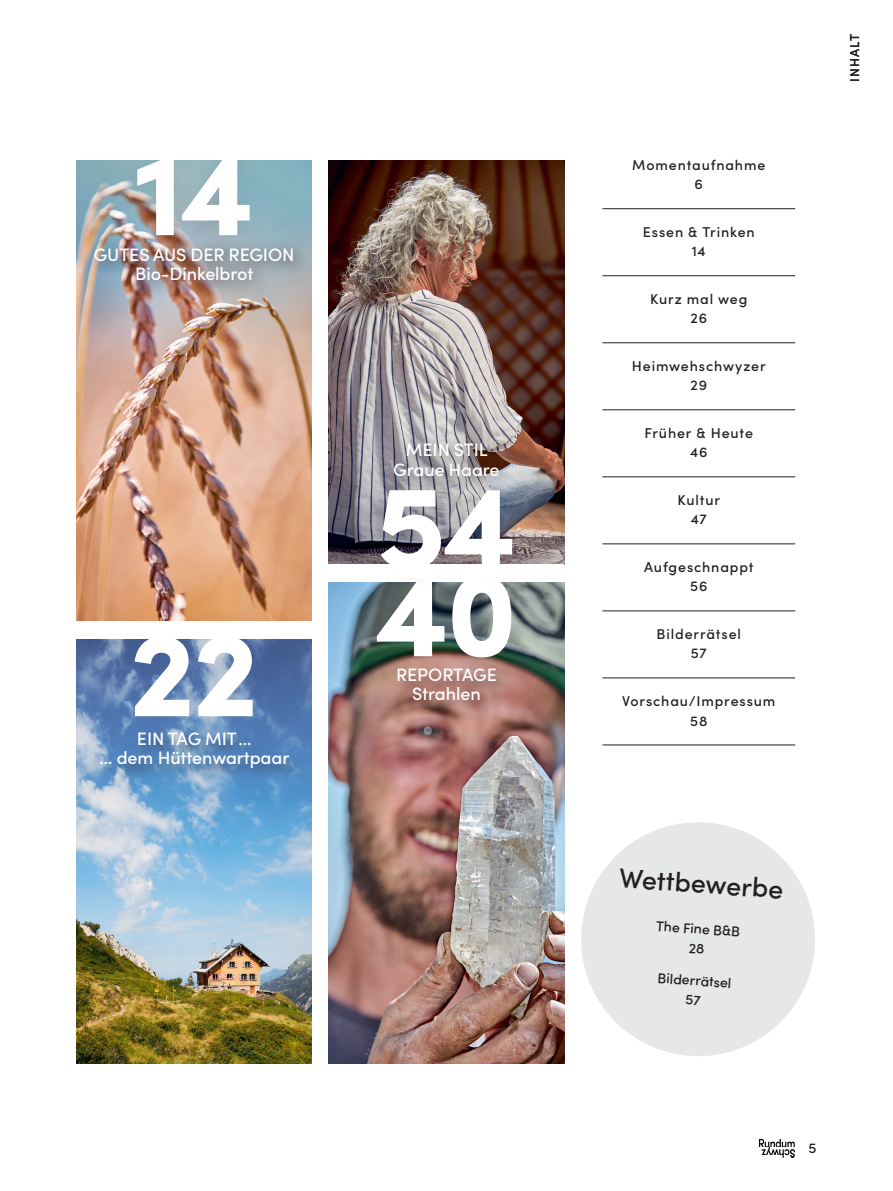
<style>
.page{position:relative;width:893px;height:1191px;background:#fff}
.page>*{position:absolute;margin:0;border:0;box-sizing:border-box;transform-origin:0 0}
.Zahl_Inhaltsverzeich{font:900 120px "Sofia Pro";letter-spacing:-.02em;color:#fff}
.Titel_18pt{font:500 27px "Sofia Pro";color:#231f20}
.Grundtext_Inhaltsver{font:500 18px "Sofia Pro";letter-spacing:-.005em;color:#fff}
.Zahl_Inhaltsverzeich-2{font:500 18px "Sofia Pro";letter-spacing:-.005em;color:#fff}
.Inhaltsverzeichnis_k{font:500 14.25px/19.5px "Sofia Pro";letter-spacing:.06em;color:#231f20;text-align:center}
.Grundtext_Inhaltsver-2{font:500 14.25px/19.5px "Sofia Pro";color:#231f20;text-align:center}
.t1{font:500 12.75px "Sofia Pro";letter-spacing:.085em;color:#231f20}
</style>
<div class="page">
<img style="left:759px;top:1140px;width:35px;height:17px">
<svg style="left:581px;top:822px;width:234px;height:234px;fill:#e6e7e9"></svg>
<hr style="left:602px;top:208px;width:193px;height:1px;background:#231f20">
<hr style="left:602px;top:275px;width:193px;height:1px;background:#231f20">
<hr style="left:602px;top:342px;width:193px;height:1px;background:#231f20">
<hr style="left:602px;top:409px;width:193px;height:1px;background:#231f20">
<hr style="left:602px;top:476px;width:193px;height:1px;background:#231f20">
<hr style="left:602px;top:543px;width:193px;height:1px;background:#231f20">
<hr style="left:602px;top:610px;width:193px;height:1px;background:#231f20">
<hr style="left:602px;top:677px;width:193px;height:1px;background:#231f20">
<hr style="left:602px;top:744px;width:193px;height:1px;background:#231f20">
<img style="left:77px;top:639px;width:235px;height:424px">
<img style="left:329px;top:583px;width:235px;height:480px">
<div style="left:98px;top:729px;width:205px;height:54px;background:#231f20;opacity:.5"></div>
<div style="left:395px;top:665px;width:115px;height:50px;background:#231f20;opacity:.5"></div>
<img style="left:77px;top:160px;width:235px;height:460px">
<img style="left:329px;top:160px;width:235px;height:404px">
<div style="left:117px;top:137px;width:159px;height:124px;background:#231f20;opacity:.1"></div>
<div style="left:363px;top:469px;width:175px;height:127px;background:#231f20;opacity:.1"></div>
<div style="left:84px;top:237px;width:226px;height:60px;background:#231f20;opacity:.75"></div>
<div style="left:384px;top:433px;width:131px;height:60px;background:#231f20;opacity:.75"></div>
<div style="left:0;top:141px;width:564px;height:19px;background:#fff"></div>
<div style="left:329px;top:564px;width:235px;height:14px;background:#fff"></div>
<p class="Zahl_Inhaltsverzeich" style="left:134px;top:99px;width:121px">14</p>
<p class="Grundtext_Inhaltsver" style="left:94px;top:241px;width:202px">GUTES AUS DER REGION</p>
<p class="Grundtext_Inhaltsver" style="left:135px;top:261px;width:120px">Bio-Dinkelbrot</p>
<p class="Zahl_Inhaltsverzeich" style="left:130px;top:580px;width:131px">22</p>
<p class="Grundtext_Inhaltsver" style="left:137px;top:725px;width:116px">EIN TAG MIT…</p>
<p class="Zahl_Inhaltsverzeich-2" style="left:99px;top:744px;width:191px">… dem Hüttenwartpaar</p>
<p class="Grundtext_Inhaltsver" style="left:406px;top:436px;width:84px">MEIN STIL</p>
<p class="Grundtext_Inhaltsver" style="left:393px;top:456px;width:108px">Graue Haare</p>
<p class="Zahl_Inhaltsverzeich" style="left:376px;top:432px;width:142px">54</p>
<p class="Zahl_Inhaltsverzeich" style="left:376px;top:520px;width:143px">40</p>
<p class="Grundtext_Inhaltsver" style="left:396px;top:661px;width:102px">REPORTAGE</p>
<p class="Zahl_Inhaltsverzeich-2" style="left:412px;top:680px;width:70px">Strahlen</p>
<p class="Inhaltsverzeichnis_k" style="left:632px;top:154px;width:135px">Momentaufnahme<br>6</p>
<p class="Inhaltsverzeichnis_k" style="left:643px;top:221px;width:113px">Essen &amp; Trinken<br>14</p>
<p class="Inhaltsverzeichnis_k" style="left:650px;top:288px;width:99px">Kurz mal weg<br>26</p>
<p class="Inhaltsverzeichnis_k" style="left:632px;top:355px;width:135px">Heimwehschwyzer<br>29</p>
<p class="Inhaltsverzeichnis_k" style="left:645px;top:422px;width:110px">Früher &amp; Heute<br>46</p>
<p class="Inhaltsverzeichnis_k" style="left:678px;top:489px;width:44px">Kultur<br>47</p>
<p class="Inhaltsverzeichnis_k" style="left:644px;top:556px;width:111px">Aufgeschnappt<br>56</p>
<p class="Inhaltsverzeichnis_k" style="left:656px;top:623px;width:86px">Bilderrätsel<br>57</p>
<p class="Inhaltsverzeichnis_k" style="left:622px;top:690px;width:155px">Vorschau/Impressum</p>
<p class="Inhaltsverzeichnis_k" style="left:690px;top:710px;width:19px">58</p>
<p class="t1" style="left:845px;top:81px;width:49px;rotate:-90deg">INHALT</p>
<p class="Titel_18pt" style="left:620px;top:858px;width:166px;rotate:4deg">Wettbewerbe</p>
<p class="Grundtext_Inhaltsver-2" style="left:657px;top:915px;width:86px;rotate:4deg">The Fine B&amp;B<br>28</p>
<p class="Grundtext_Inhaltsver-2" style="left:658px;top:967px;width:75px;rotate:4deg">Bilderrätsel<br>57</p>
<p class="Inhaltsverzeichnis_k" style="left:808px;top:1137px;width:9px">5</p>
</div>
